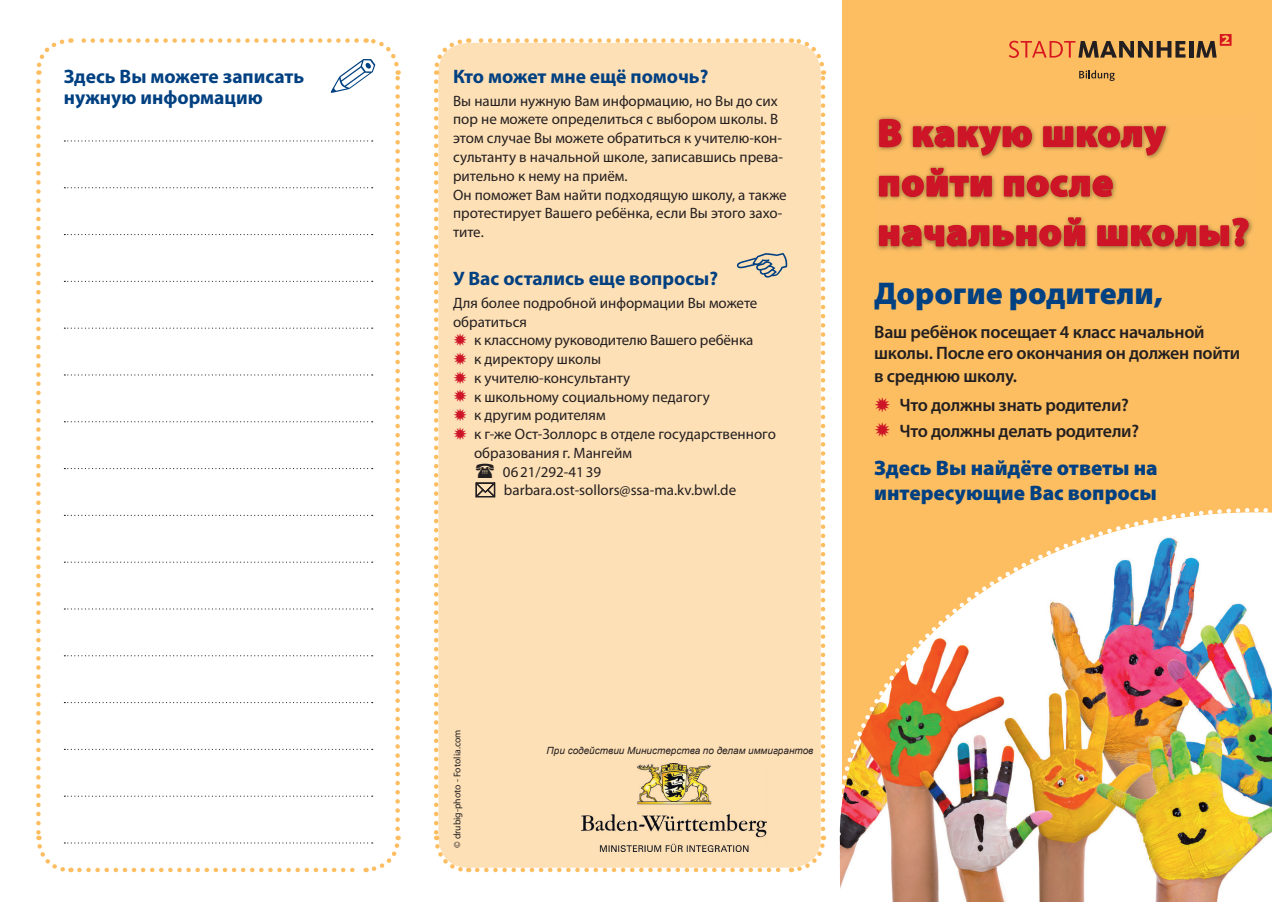
<style>
.page{position:relative;width:1272px;height:902px;background:#fff}
.page>*{position:absolute;margin:0;border:0;box-sizing:border-box;transform-origin:0 0}
.t1{font:900 39px/49.5px "Myriad Pro";letter-spacing:.02em;color:#cd1527}
.t2{font:900 31.5px "Myriad Pro";color:#014081}
.t3{font:900 21px/25.5px "Myriad Pro";color:#014081}
.t4{font:700 19.5px/21.8px "Myriad Pro";color:#014081}
.t5{font:600 18px/21.8px "Myriad Pro";letter-spacing:-.015em;color:#231f20}
.t6{font:15px/18.8px "Myriad Pro";color:#231f20}
.t7{font:italic 9.9px "Arial";color:#231f20}
.t8{font:9.75px "Myriad Pro";color:#231f20}
.s1{color:#cd1527}
</style>
<div class="page">
<div style="left:842px;top:0;width:429px;height:901px;background:#fdbe62"></div>
<img style="left:876px;top:116px;width:377px;height:135px">
<svg style="left:878px;top:118px;width:24px;height:30px"></svg>
<svg style="left:912px;top:125px;width:120px;height:32px"></svg>
<svg style="left:1042px;top:125px;width:125px;height:32px"></svg>
<svg style="left:878px;top:167px;width:114px;height:31px"></svg>
<svg style="left:1003px;top:174px;width:110px;height:24px"></svg>
<svg style="left:878px;top:216px;width:207px;height:31px"></svg>
<svg style="left:1096px;top:217px;width:153px;height:30px"></svg>
<svg style="left:1079px;top:70px;width:35px;height:11px"></svg>
<svg style="left:1189px;top:41px;width:3px;height:17px"></svg>
<svg style="left:1196px;top:34px;width:35px;height:24px"></svg>
<svg style="left:1009px;top:41px;width:176px;height:17px"></svg>
<img style="left:842px;top:520px;width:302px;height:381px">
<img style="left:839px;top:520px;width:302px;height:313px">
<svg style="left:839px;top:831px;width:3px;height:58px"></svg>
<img style="left:1144px;top:482px;width:128px;height:420px">
<div style="left:434px;top:38px;width:393px;height:835px;background:#fee0b6"></div>
<svg style="left:36px;top:38px;width:365px;height:835px"></svg>
<h3 class="t4" style="left:64px;top:65px;width:242px">Здесь Вы можете записать нужную информацию</h3>
<h3 class="t4" style="left:453px;top:65px;width:257px">Кто может мне ещё помочь?</h3>
<p class="t6" style="left:453px;top:91px;width:335px">Вы нашли нужную Вам информацию, но Вы до сих пор не можете определиться с выбором школы. В этом случае Вы можете обратиться к учителю-кон&shy;сультанту в начальной школе, записавшись прева&shy;рительно к нему на приём.<br>Он поможет Вам найти подходящую школу, а также протестирует Вашего ребёнка, если Вы этого захо&shy;тите.</p>
<h3 class="t4" style="left:453px;top:267px;width:266px">У Вас остались еще вопросы?</h3>
<p class="t6" style="left:453px;top:293px;width:306px">Для более подробной информации Вы можете</p>
<p class="t6" style="left:453px;top:312px;width:75px">обратиться</p>
<p class="t6" style="left:453px;top:331px;width:302px"><span class="s1">✹</span> к классному руководителю Вашего ребёнка</p>
<p class="t6" style="left:453px;top:349px;width:149px"><span class="s1">✹</span> к директору школы</p>
<p class="t6" style="left:453px;top:368px;width:179px"><span class="s1">✹</span> к учителю-консультанту</p>
<p class="t6" style="left:453px;top:387px;width:258px"><span class="s1">✹</span> к школьному социальному педагогу</p>
<p class="t6" style="left:453px;top:406px;width:154px"><span class="s1">✹</span> к другим родителям</p>
<p class="t6" style="left:453px;top:424px;width:324px"><span class="s1">✹</span> к г-же Ост-Золлорс в отделе государственного</p>
<p class="t6" style="left:474px;top:443px;width:159px">образования г. Мангейм</p>
<p class="t6" style="left:503px;top:462px;width:100px">06 21/292-41 39</p>
<p class="t6" style="left:504px;top:481px;width:234px">barbara.ost-sollors@ssa-ma.kv.bwl.de</p>
<h1 class="t1" style="left:877px;top:107px;width:373px">В какую школу пойти после начальной школы?</h1>
<h2 class="t2" style="left:874px;top:273px;width:290px">Дорогие родители,</h2>
<p class="t5" style="left:874px;top:321px;width:367px">Ваш ребёнок посещает 4 класс начальной школы. После его окончания он должен пойти в среднюю школу.</p>
<p class="t5" style="left:874px;top:393px;width:266px;line-height:25.2px"><span class="s1">✹</span> Что должны знать родители? <span class="s1">✹</span> Что должны делать родители?</p>
<h3 class="t3" style="left:874px;top:454px;width:285px">Здесь Вы найдёте ответы на интересующие Вас вопросы</h3>
<p class="t8" style="left:451px;top:848px;width:120px;rotate:-90deg">© drubig-photo - Fotolia.com</p>
<p class="t7" style="left:546px;top:744px;width:268px">При содействии Министерства по делам иммигрантов</p>
</div>
